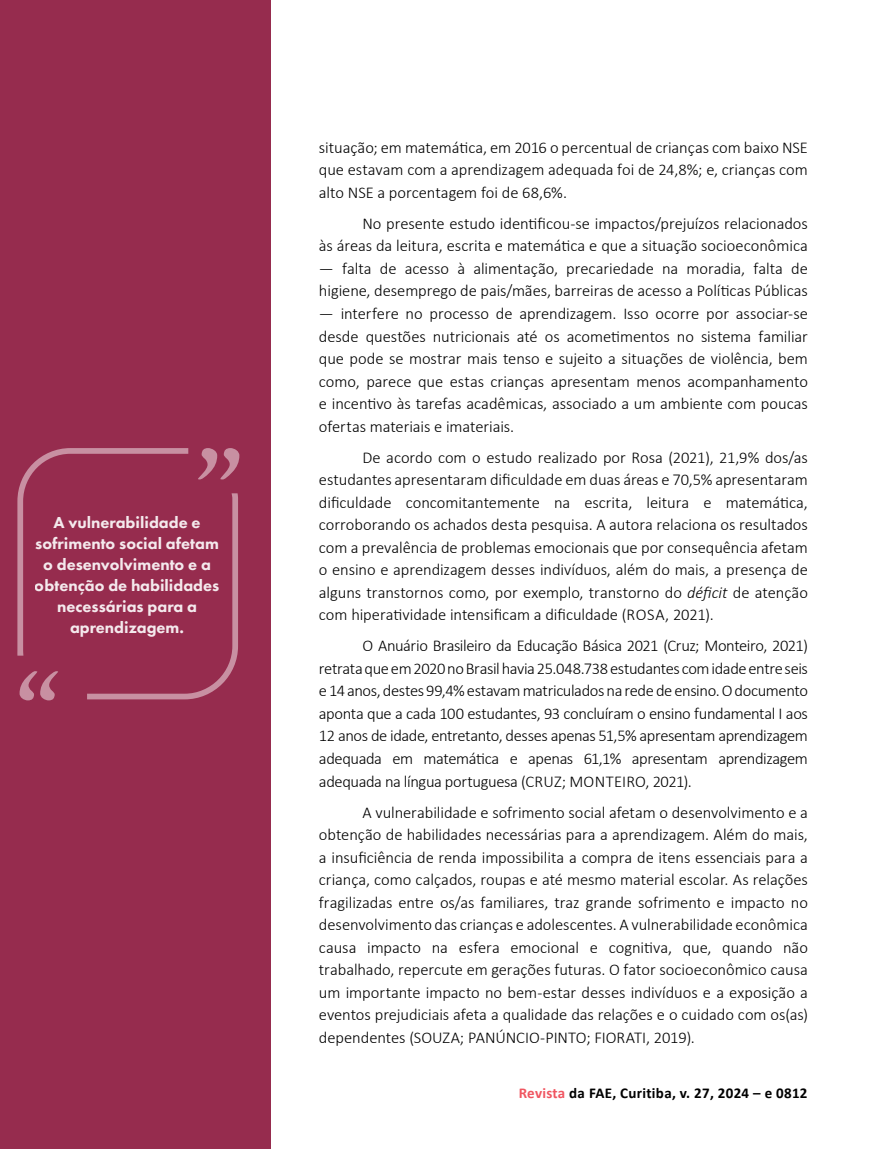
<style>
.page{position:relative;width:893px;height:1149px;background:#fff}
.page>*{position:absolute;margin:0;border:0;box-sizing:border-box;transform-origin:0 0}
.t1{font:300 16.5px/22.5px "Calibri";letter-spacing:-.005em;color:#000;text-align:justify}
.t2{font:800 16.5px/21px "Futura PT";color:#fff;text-align:center}
.t3{font:700 15px "Calibri";letter-spacing:.02em;color:#000}
.s1{font-style:italic}
.s2{color:#f05661}
</style>
<div class="page">
<div style="left:0;top:0;width:270px;height:1148px;background:#962c4e"></div>
<svg style="left:17px;top:448px;width:222px;height:252px"></svg>
<p class="t2" style="left:35px;top:511px;width:186px">A vulnerabilidade e sofrimento social afetam o desenvolvimento e a obtenção de habilidades necessárias para a aprendizagem.</p>
<p class="t1" style="left:319px;top:136px;width:490px">situação; em matemática, em 2016 o percentual de crianças com baixo NSE que estavam com a aprendizagem adequada foi de 24,8%; e, crianças com alto NSE a porcentagem foi de 68,6%.</p>
<p class="t1" style="left:319px;top:212px;width:490px;text-align:right">No presente estudo identificou-se impactos/prejuízos relacionados<br>às áreas da leitura, escrita e matemática e que a situação socioeconômica</p>
<p class="t1" style="left:319px;top:257px;width:490px">— falta de acesso à alimentação, precariedade na moradia, falta de higiene, desemprego de pais/mães, barreiras de acesso a Políticas Públicas</p>
<p class="t1" style="left:319px;top:302px;width:490px">— interfere no processo de aprendizagem. Isso ocorre por associar-se desde questões nutricionais até os acometimentos no sistema familiar que pode se mostrar mais tenso e sujeito a situações de violência, bem como, parece que estas crianças apresentam menos acompanhamento e incentivo às tarefas acadêmicas, associado a um ambiente com poucas ofertas materiais e imateriais.</p>
<p class="t1" style="left:319px;top:445px;width:491px;text-indent:43px">De acordo com o estudo realizado por Rosa (2021), 21,9% dos/as estudantes apresentaram dificuldade em duas áreas e 70,5% apresentaram dificuldade concomitantemente na escrita, leitura e matemática, corroborando os achados desta pesquisa. A autora relaciona os resultados com a prevalência de problemas emocionais que por consequência afetam o ensino e aprendizagem desses indivíduos, além do mais, a presença de alguns transtornos como, por exemplo, transtorno do <span class="s1">déficit</span> de atenção com hiperatividade intensificam a dificuldade (ROSA, 2021).</p>
<p class="t1" style="left:319px;top:634px;width:490px;text-indent:43px">O Anuário Brasileiro da Educação Básica 2021 (Cruz; Monteiro, 2021) retrata que em 2020 no Brasil havia 25.048.738 estudantes com idade entre seis e 14 anos, destes 99,4% estavam matriculados na rede de ensino. O documento aponta que a cada 100 estudantes, 93 concluíram o ensino fundamental I aos 12 anos de idade, entretanto, desses apenas 51,5% apresentam aprendizagem adequada em matemática e apenas 61,1% apresentam aprendizagem adequada na língua portuguesa (CRUZ; MONTEIRO, 2021).</p>
<p class="t1" style="left:319px;top:800px;width:491px;text-indent:43px">A vulnerabilidade e sofrimento social afetam o desenvolvimento e a obtenção de habilidades necessárias para a aprendizagem. Além do mais, a insuficiência de renda impossibilita a compra de itens essenciais para a criança, como calçados, roupas e até mesmo material escolar. As relações fragilizadas entre os/as familiares, traz grande sofrimento e impacto no desenvolvimento das crianças e adolescentes. A vulnerabilidade econômica causa impacto na esfera emocional e cognitiva, que, quando não trabalhado, repercute em gerações futuras. O fator socioeconômico causa um importante impacto no bem-estar desses indivíduos e a exposição a eventos prejudiciais afeta a qualidade das relações e o cuidado com os(as) dependentes (SOUZA; PANÚNCIO-PINTO; FIORATI, 2019).</p>
<p class="t3" style="left:519px;top:1081px;width:290px"><span class="s2">Revista</span> da FAE, Curitiba, v. 27, 2024 – e 0812</p>
</div>
